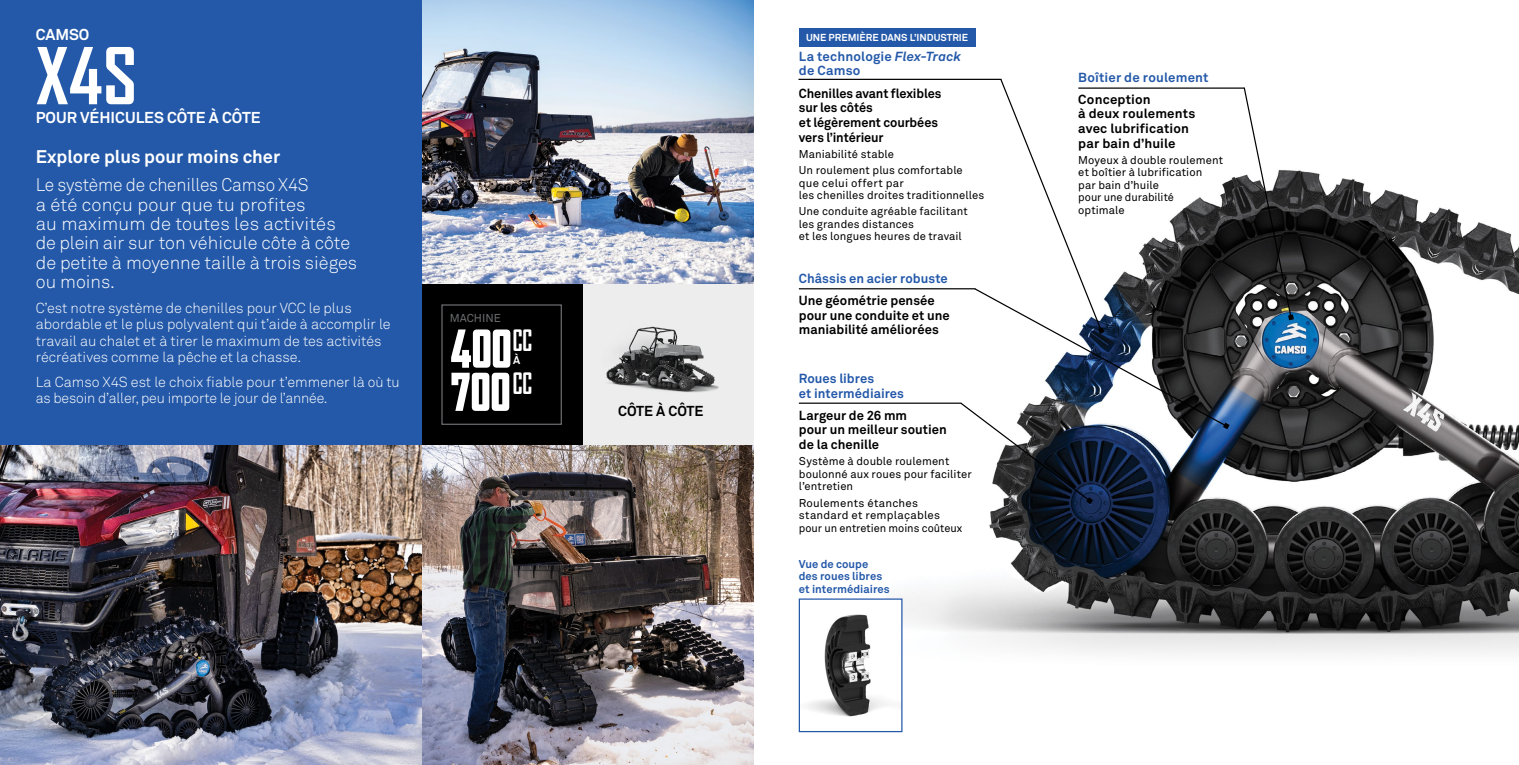
<style>
.page{position:relative;width:1519px;height:765px;background:#fff}
.page>*{position:absolute;margin:0;border:0;box-sizing:border-box;transform-origin:0 0}
.t1{font:700 75px "Agency FB";color:#fff}
.t2{font:900 condensed 50px "Agency FB";letter-spacing:.01em;color:#fff}
.t3{font:18.12px/19.4px "Akkurat Light Office";color:#fff;scale:.96 1}
.t4{font:700 18.12px "Akkurat Office";color:#fff}
.t5{font:700 15.62px "Akkurat Office";color:#fff}
.t6{font:14.38px/16.2px "Akkurat Light Office";color:#fff}
.t7{font:700 14.25px "Akkurat Office";color:#000}
.t8{font:700 13px/14.6px "Akkurat Office";color:#000}
.t9{font:700 13px/14.6px "Akkurat Office";letter-spacing:.01em;color:#2459a9}
.t10{font:11.38px "Akkurat Office";color:#6d6e71}
.t11{font:11.25px/12.5px "Akkurat Office";letter-spacing:.005em;color:#000}
.t12{font:700 11.25px/12.5px "Akkurat Office";letter-spacing:.005em;color:#2459a9}
.t13{font:700 11.12px "Akkurat Office";color:#fff}
.t14{font:700 10px "Akkurat Office";color:#fff}
.s1{font-style:italic}
</style>
<div class="page">
<img style="left:422px;top:0;width:332px;height:284px">
<img style="left:0;top:445px;width:754px;height:320px">
<div style="left:0;top:0;width:422px;height:445px;background:#2459a9"></div>
<div style="left:582px;top:284px;width:172px;height:161px;background:#ededee"></div>
<div style="left:422px;top:284px;width:160px;height:161px;background:#000"></div>
<img style="left:606px;top:326px;width:113px;height:66px">
<div style="left:441px;top:304px;width:121px;height:121px;border:1px solid #6d6e71"></div>
<img style="left:886px;top:170px;width:633px;height:506px">
<hr style="left:798px;top:79px;width:203px;height:1px;background:#000">
<hr style="left:1078px;top:88px;width:166px;height:1px;background:#000">
<svg style="left:1243px;top:87px;width:51px;height:233px"></svg>
<hr style="left:799px;top:288px;width:176px;height:1px;background:#000">
<svg style="left:959px;top:78px;width:270px;height:426px"></svg>
<hr style="left:799px;top:403px;width:162px;height:1px;background:#000">
<img style="left:808px;top:600px;width:92px;height:117px">
<div style="left:799px;top:598px;width:103px;height:134px;border:1px solid #2459a9"></div>
<div style="left:799px;top:28px;width:176px;height:19px;background:#2459a9"></div>
<h3 class="t5" style="left:36px;top:25px;width:55px">CAMSO</h3>
<h1 class="t1" style="left:36px;top:32px;width:103px">X4S</h1>
<h3 class="t5" style="left:36px;top:108px;width:226px">POUR VÉHICULES CÔTE À CÔTE</h3>
<h3 class="t4" style="left:36px;top:145px;width:246px">Explore plus pour moins cher</h3>
<h3 class="t3" style="left:36px;top:176px;width:336px">Le système de chenilles Camso X4S<br>a été conçu pour que tu profites<br>au maximum de toutes les activités de plein air sur ton véhicule côte à côte de petite à moyenne taille à trois sièges ou moins.</h3>
<p class="t6" style="left:36px;top:300px;width:356px">C’est notre système de chenilles pour VCC le plus abordable et le plus polyvalent qui t’aide à accomplir le travail au chalet et à tirer le maximum de tes activités récréatives comme la pêche et la chasse.</p>
<p class="t6" style="left:36px;top:374px;width:365px">La Camso X4S est le choix fiable pour t’emmener là où tu as besoin d’aller, peu importe le jour de l’année.</p>
<p class="t14" style="left:806px;top:32px;width:164px">UNE PREMIÈRE DANS L’INDUSTRIE</p>
<p class="t9" style="left:799px;top:49px;width:164px">La technologie <span class="s1">Flex-Track </span>de Camso</p>
<p class="t8" style="left:799px;top:86px;width:144px">Chenilles avant flexibles sur les côtés<br>et légèrement courbées vers l’intérieur</p>
<p class="t11" style="left:799px;top:146px;width:165px;line-height:16.2px">Maniabilité stable<br>Un roulement plus comfortable</p>
<p class="t11" style="left:799px;top:177px;width:187px">que celui offert par<br>les chenilles droites traditionnelles</p>
<p class="t11" style="left:799px;top:205px;width:170px">Une conduite agréable facilitant les grandes distances<br>et les longues heures de travail</p>
<p class="t9" style="left:799px;top:271px;width:150px">Châssis en acier robuste</p>
<p class="t8" style="left:799px;top:293px;width:152px">Une géométrie pensée pour une conduite et une maniabilité améliorées</p>
<p class="t10" style="left:450px;top:311px;width:52px">MACHINE</p>
<h2 class="t2" style="left:451px;top:320px;width:83px">400<sup>CC</sup></h2>
<p class="t13" style="left:513px;top:353px;width:9px">À</p>
<h2 class="t2" style="left:451px;top:363px;width:83px">700<sup>CC</sup></h2>
<p class="t9" style="left:799px;top:371px;width:107px">Roues libres<br>et intermédiaires</p>
<p class="t8" style="left:799px;top:408px;width:149px">Largeur de 26 mm<br>pour un meilleur soutien de la chenille</p>
<p class="t11" style="left:799px;top:456px;width:174px">Système à double roulement boulonné aux roues pour faciliter l’entretien</p>
<p class="t11" style="left:799px;top:497px;width:165px">Roulements étanches standard et remplaçables pour un entretien moins coûteux</p>
<p class="t7" style="left:618px;top:402px;width:87px">CÔTE À CÔTE</p>
<p class="t12" style="left:799px;top:558px;width:92px">Vue de coupe des roues libres et intermédiaires</p>
<p class="t9" style="left:1078px;top:70px;width:132px">Boîtier de roulement</p>
<p class="t8" style="left:1078px;top:92px;width:119px">Conception<br>à deux roulements avec lubrification par bain d’huile</p>
<p class="t11" style="left:1078px;top:154px;width:146px">Moyeux à double roulement et boîtier à lubrification<br>par bain d’huile<br>pour une durabilité optimale</p>
</div>
